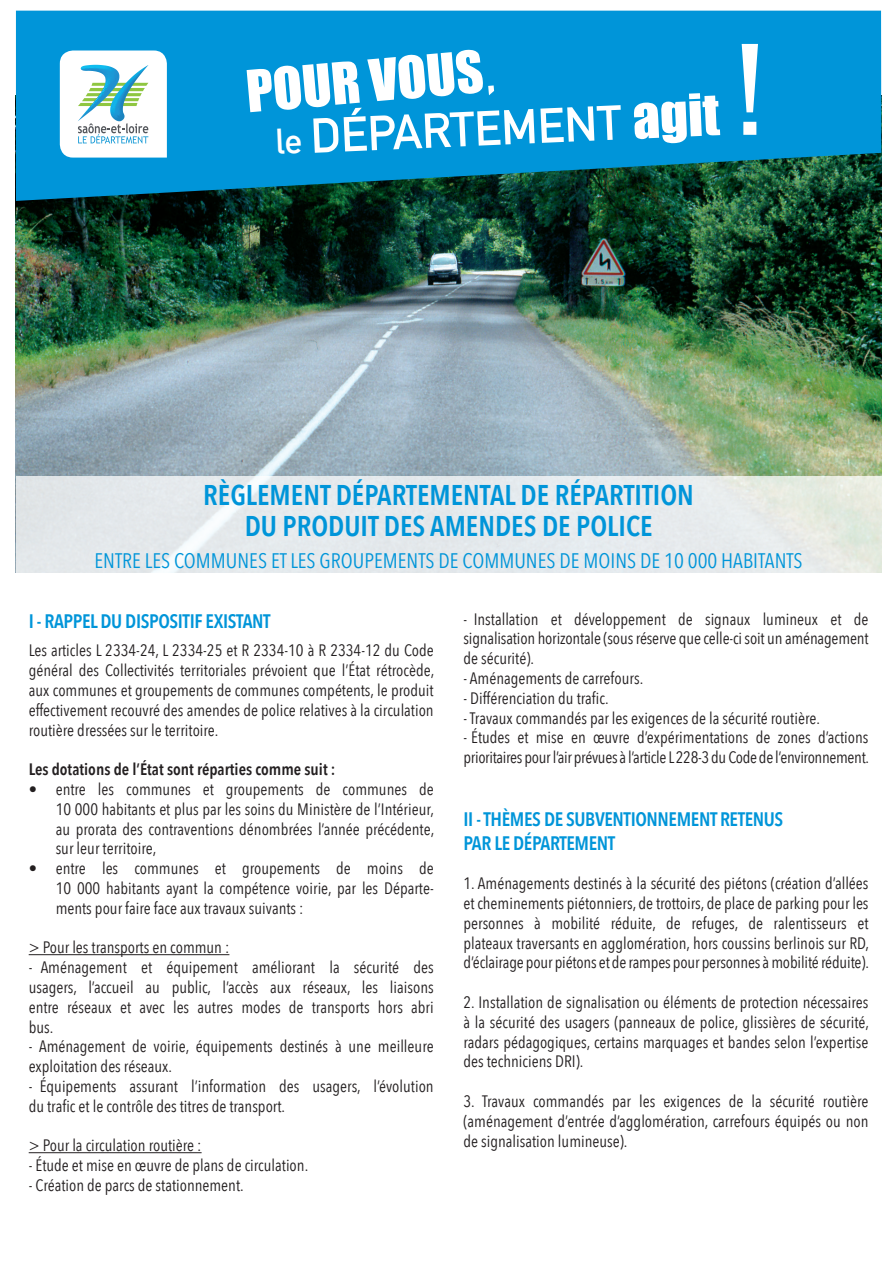
<style>
.page{position:relative;width:893px;height:1263px;background:#fff}
.page>*{position:absolute;margin:0;border:0;box-sizing:border-box;transform-origin:0 0}
.t1{font:700 127.65px "DIN Alternate";color:#fff}
.t2{font:54.15px "Impact";color:#fff}
.t3{font:53.55px "Impact";color:#fff}
.t4{font:700 48.15px "DIN Alternate";color:#fff}
.t5{font:600 28.5px/31.5px "Avenir Next Condensed";color:#0095d9;text-align:center}
.t6{font:21px "Avenir Next Condensed";color:#0095d9}
.t7{font:600 19.5px/23.4px "Avenir Next Condensed";letter-spacing:-.02em;color:#0095d9}
.t8{font:16.5px/19.8px "Avenir Next Condensed";color:#231f20;text-align:justify}
.t9{font:16.5px/19.8px "Avenir Next Condensed";letter-spacing:-.02em;color:#231f20}
.t10{font:600 16.5px "Avenir Next Condensed";color:#231f20}
.s1{font-family:"DIN Alternate";font-weight:700}
</style>
<div class="page">
<img style="left:16px;top:201px;width:865px;height:275px">
<svg style="left:16px;top:11px;width:865px;height:190px;background:#0189c0"></svg>
<svg style="left:60px;top:51px;width:107px;height:107px"></svg>
<hr style="left:29px;top:954px;width:200px;height:1px;background:#231f20">
<hr style="left:29px;top:1152px;width:173px;height:1px;background:#231f20">
<svg style="left:16px;top:476px;width:865px;height:97px;background:#e5e9eb"></svg>
<svg style="left:277px;top:129px;width:24px;height:25px"></svg>
<h3 class="t3" style="left:243px;top:50px;width:252px;rotate:-5deg">pour vous<span class="s1">,</span></h3>
<h3 class="t4" style="left:308px;top:101px;width:313px;rotate:-3deg">Département</h3>
<h2 class="t2" style="left:631px;top:75px;width:88px;rotate:-2deg">agit</h2>
<h1 class="t1" style="left:733px;top:-7px;width:34px">!</h1>
<h3 class="t5" style="left:203px;top:478px;width:492px">RÈGLEMENT DÉPARTEMENTAL DE RÉPARTITION<br>DU PRODUIT DES AMENDES DE POLICE</h3>
<p class="t6" style="left:94px;top:542px;width:710px">ENTRE LES COMMUNES ET LES GROUPEMENTS DE COMMUNES DE MOINS DE 10 000 HABITANTS</p>
<p class="t7" style="left:29px;top:608px;width:243px">I - RAPPEL DU DISPOSITIF EXISTANT</p>
<p class="t8" style="left:29px;top:640px;width:407px">Les articles L 2334-24, L 2334-25 et R 2334-10 à R 2334-12 du Code général des Collectivités territoriales prévoient que l’État rétrocède, aux communes et groupements de communes compétents, le produit effectivement recouvré des amendes de police relatives à la circulation routière dressées sur le territoire.</p>
<p class="t10" style="left:29px;top:755px;width:308px">Les dotations de l’État sont réparties comme suit :</p>
<p class="t8" style="left:56px;top:778px;width:380px;text-indent:-27px">• entre les communes et groupements de communes de 10 000 habitants et plus par les soins du Ministère de l’Intérieur, au prorata des contraventions dénombrées l’année précédente, sur leur territoire,</p>
<p class="t8" style="left:56px;top:858px;width:380px;text-indent:-27px">• entre les communes et groupements de moins de 10 000 habitants ayant la compétence voirie, par les Départe&shy;ments pour faire face aux travaux suivants :</p>
<p class="t8" style="left:29px;top:937px;width:202px">&gt; Pour les transports en commun :</p>
<p class="t8" style="left:29px;top:957px;width:407px">- Aménagement et équipement améliorant la sécurité des usagers, l’accueil au public, l’accès aux réseaux, les liaisons entre réseaux et avec les autres modes de transports hors abri bus.</p>
<p class="t8" style="left:29px;top:1036px;width:407px">- Aménagement de voirie, équipements destinés à une meilleure exploitation des réseaux.</p>
<p class="t8" style="left:29px;top:1075px;width:407px">- Équipements assurant l’information des usagers, l’évolution du trafic et le contrôle des titres de transport.</p>
<p class="t8" style="left:29px;top:1135px;width:174px">&gt; Pour la circulation routière :</p>
<p class="t8" style="left:29px;top:1155px;width:281px">- Étude et mise en œuvre de plans de circulation.</p>
<p class="t8" style="left:29px;top:1174px;width:217px">- Création de parcs de stationnement.</p>
<p class="t8" style="left:463px;top:608px;width:407px">- Installation et développement de signaux lumineux et de signalisation horizontale (sous réserve que celle-ci soit un aménagement de sécurité).</p>
<p class="t8" style="left:463px;top:667px;width:181px">- Aménagements de carrefours.</p>
<p class="t8" style="left:463px;top:687px;width:147px">- Différenciation du trafic.</p>
<p class="t8" style="left:463px;top:707px;width:358px">- Travaux commandés par les exigences de la sécurité routière.</p>
<p class="t9" style="left:463px;top:727px;width:407px">- Études et mise en œuvre d’expérimentations de zones d’actions prioritaires pour l’air prévues à l’article L 228-3 du Code de l’environnement.</p>
<p class="t7" style="left:463px;top:807px;width:321px">II - THÈMES DE SUBVENTIONNEMENT RETENUS<br>PAR LE DÉPARTEMENT</p>
<p class="t8" style="left:463px;top:873px;width:407px">1. Aménagements destinés à la sécurité des piétons (création d’allées et cheminements piétonniers, de trottoirs, de place de parking pour les personnes à mobilité réduite, de refuges, de ralentisseurs et plateaux traversants en agglomération, hors coussins berlinois sur RD, d’éclairage pour piétons et de rampes pour personnes à mobilité réduite).</p>
<p class="t8" style="left:463px;top:991px;width:407px">2. Installation de signalisation ou éléments de protection nécessaires à la sécurité des usagers (panneaux de police, glissières de sécurité, radars pédagogiques, certains marquages et bandes selon l’expertise des techniciens DRI).</p>
<p class="t8" style="left:463px;top:1090px;width:407px">3. Travaux commandés par les exigences de la sécurité routière (aménagement d’entrée d’agglomération, carrefours équipés ou non de signalisation lumineuse).</p>
</div>
